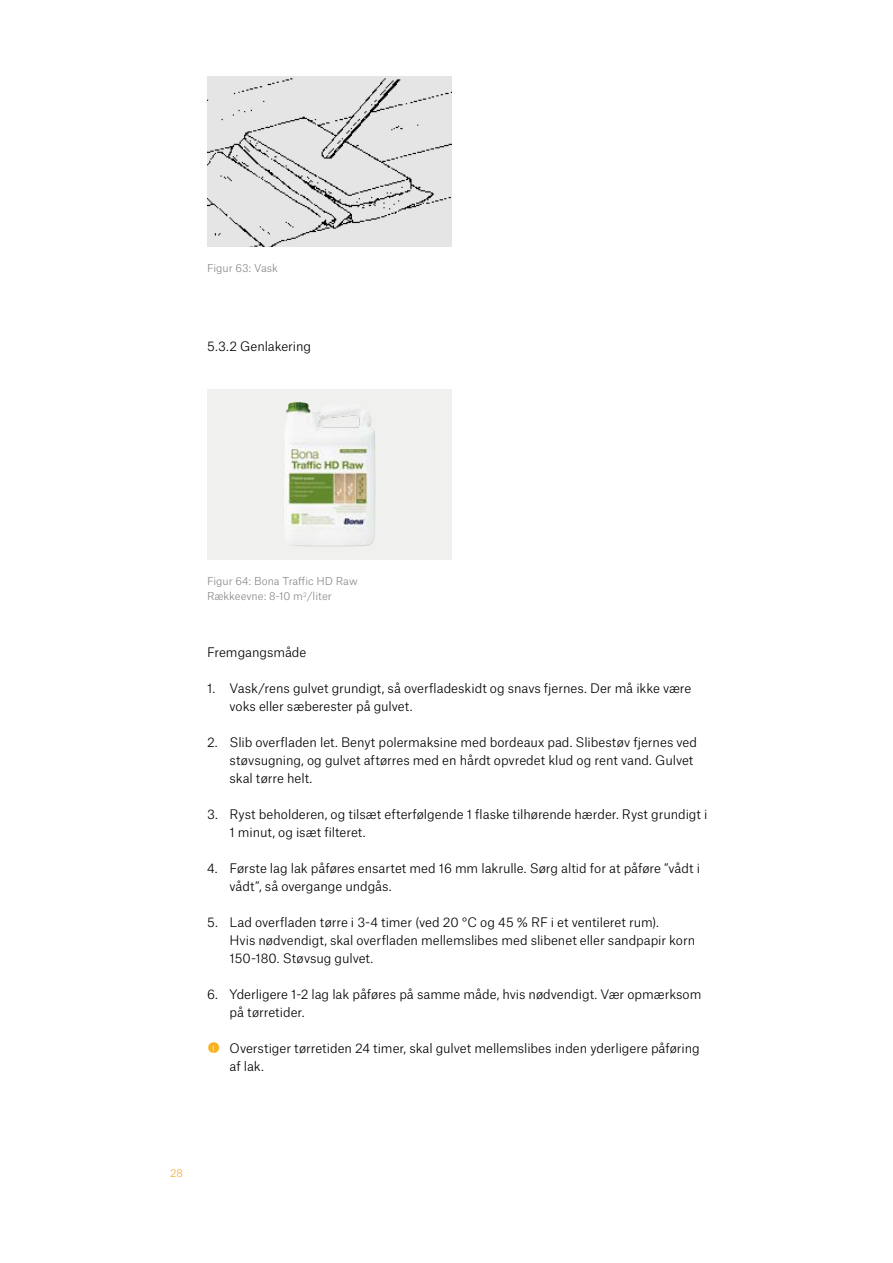
<style>
.page{position:relative;width:893px;height:1263px;background:#fff}
.page>*{position:absolute;margin:0;border:0;box-sizing:border-box;transform-origin:0 0}
.t1{font:300 12.6px/18px "Atlas Grotesk";letter-spacing:-.005em;color:#000}
.t2{font:300 10.5px/15px "Atlas Grotesk";color:#878787}
.t3{font:300 10.5px "Atlas Grotesk";color:#f7a833}
.s1{font-size:9.45px;color:#fff}
</style>
<div class="page">
<img style="left:207px;top:77px;width:245px;height:170px">
<div style="left:207px;top:389px;width:245px;height:170px;background:#f0f0ef"></div>
<img style="left:284px;top:402px;width:91px;height:145px">
<p class="t2" style="left:207px;top:260px;width:72px">Figur 63: Vask</p>
<p class="t1" style="left:207px;top:336px;width:106px">5.3.2 Genlakering</p>
<p class="t2" style="left:207px;top:572px;width:152px">Figur 64: Bona Traffic HD Raw<br>Rækkeevne: 8-10 m<sup>2</sup>/liter</p>
<p class="t1" style="left:207px;top:642px;width:101px">Fremgangsmåde</p>
<p class="t1" style="left:230px;top:678px;width:463px;text-indent:-22px">1. Vask/rens gulvet grundigt, så overfladeskidt og snavs fjernes. Der må ikke være voks eller sæberester på gulvet.</p>
<p class="t1" style="left:230px;top:732px;width:469px;text-indent:-22px">2. Slib overfladen let. Benyt polermaksine med bordeaux pad. Slibestøv fjernes ved støvsugning, og gulvet aftørres med en hårdt opvredet klud og rent vand. Gulvet skal tørre helt.</p>
<p class="t1" style="left:230px;top:804px;width:480px;text-indent:-22px">3. Ryst beholderen, og tilsæt efterfølgende 1 flaske tilhørende hærder. Ryst grundigt i<br>1 minut, og isæt filteret.</p>
<p class="t1" style="left:230px;top:858px;width:472px;text-indent:-22px">4. Første lag lak påføres ensartet med 16 mm lakrulle. Sørg altid for at påføre ”vådt i vådt”, så overgange undgås.</p>
<p class="t1" style="left:230px;top:912px;width:467px;text-indent:-22px">5. Lad overfladen tørre i 3-4 timer (ved 20 °C og 45 % RF i et ventileret rum).<br>Hvis nødvendigt, skal overfladen mellemslibes med slibenet eller sandpapir korn<br>150-180. Støvsug gulvet.</p>
<p class="t1" style="left:230px;top:984px;width:473px;text-indent:-22px">6. Yderligere 1-2 lag lak påføres på samme måde, hvis nødvendigt. Vær opmærksom på tørretider.</p>
<p class="t1" style="left:230px;top:1038px;width:472px;text-indent:-17px"><span class="s1">!</span> Overstiger tørretiden 24 timer, skal gulvet mellemslibes inden yderligere påføring af lak.</p>
<p class="t3" style="left:170px;top:1164px;width:14px">28</p>
</div>
